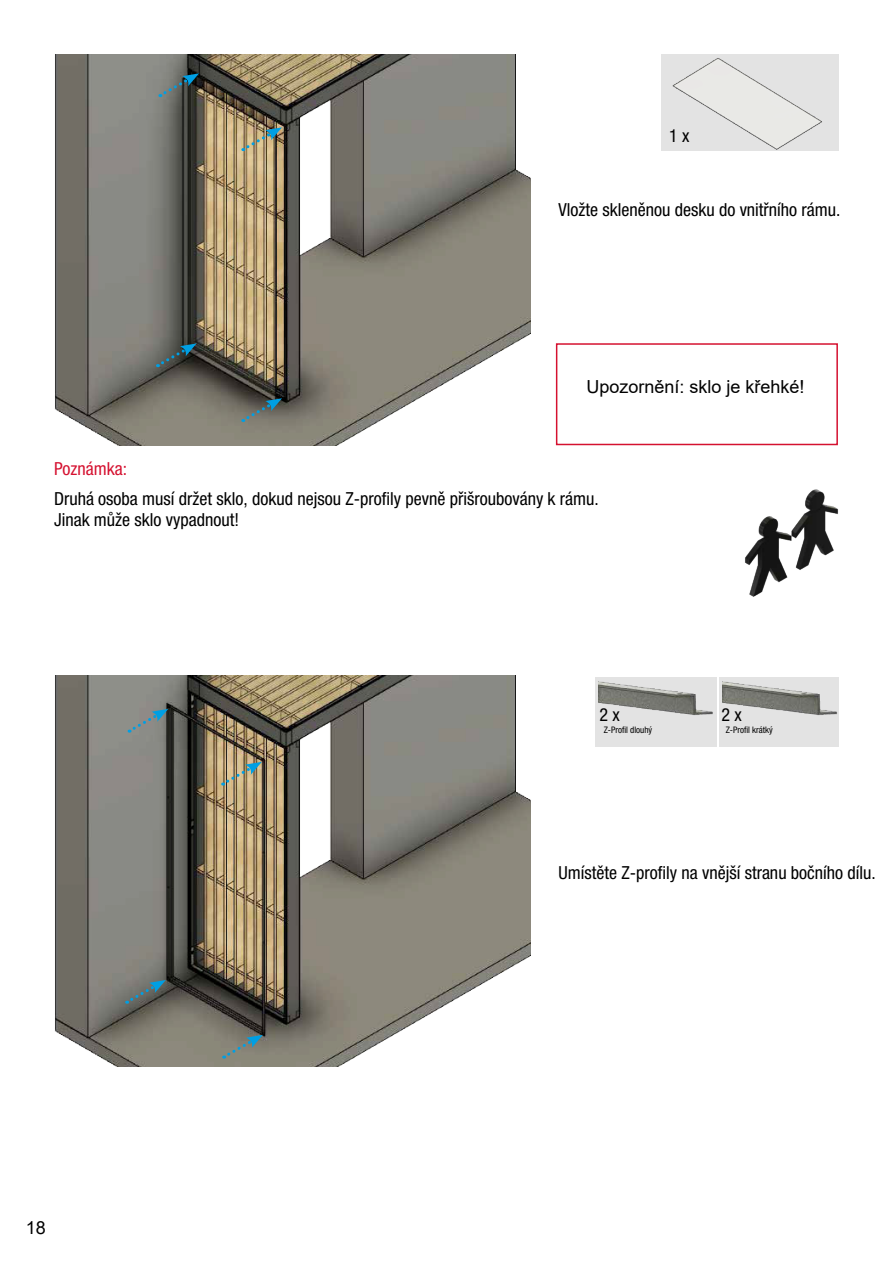
<style>
.page{position:relative;width:893px;height:1263px;background:#fff}
.page>*{position:absolute;margin:0;border:0;box-sizing:border-box;transform-origin:0 0}
.t1{font:condensed 18px/21.6px "Helvetica Neue LT Pro";color:#000}
.t2{font:18px "Arial";color:#000}
.t3{font:condensed 18px "Helvetica Neue LT Pro";color:#d51130}
.t4{font:condensed 9px "Helvetica Neue LT Pro";color:#000}
</style>
<div class="page">
<div style="left:662px;top:54px;width:177px;height:97px;background:#e3e3e3"></div>
<img style="left:55px;top:54px;width:475px;height:391px">
<svg style="left:160px;top:73px;width:39px;height:24px"></svg>
<svg style="left:243px;top:127px;width:39px;height:24px"></svg>
<svg style="left:157px;top:343px;width:40px;height:24px"></svg>
<svg style="left:243px;top:398px;width:39px;height:24px"></svg>
<img style="left:55px;top:676px;width:475px;height:391px">
<svg style="left:129px;top:709px;width:39px;height:24px"></svg>
<svg style="left:223px;top:762px;width:39px;height:23px"></svg>
<svg style="left:127px;top:980px;width:39px;height:24px"></svg>
<svg style="left:224px;top:1035px;width:39px;height:23px"></svg>
<div style="left:595px;top:677px;width:122px;height:69px;background:#e3e3e3"></div>
<img style="left:598px;top:681px;width:115px;height:34px">
<img style="left:722px;top:677px;width:117px;height:69px">
<div style="left:556px;top:343px;width:282px;height:102px;border:2px solid #d51130"></div>
<img style="left:745px;top:489px;width:93px;height:108px">
<p class="t1" style="left:669px;top:125px;width:22px">1 x</p>
<p class="t1" style="left:558px;top:198px;width:284px">Vložte skleněnou desku do vnitřního rámu.</p>
<p class="t2" style="left:586px;top:375px;width:220px">Upozornění: sklo je křehké!</p>
<p class="t3" style="left:54px;top:458px;width:75px">Poznámka:</p>
<p class="t1" style="left:54px;top:487px;width:546px">Druhá osoba musí držet sklo, dokud nejsou Z-profily pevně přišroubovány k rámu.<br>Jinak může sklo vypadnout!</p>
<p class="t1" style="left:600px;top:704px;width:22px">2 x</p>
<p class="t4" style="left:604px;top:724px;width:50px">Z-Profil dlouhý</p>
<p class="t1" style="left:721px;top:704px;width:22px">2 x</p>
<p class="t4" style="left:726px;top:724px;width:49px">Z-Profil krátký</p>
<p class="t1" style="left:558px;top:861px;width:319px">Umístěte Z-profily na vnější stranu bočního dílu.</p>
<p class="t2" style="left:26px;top:1215px;width:22px">18</p>
</div>
